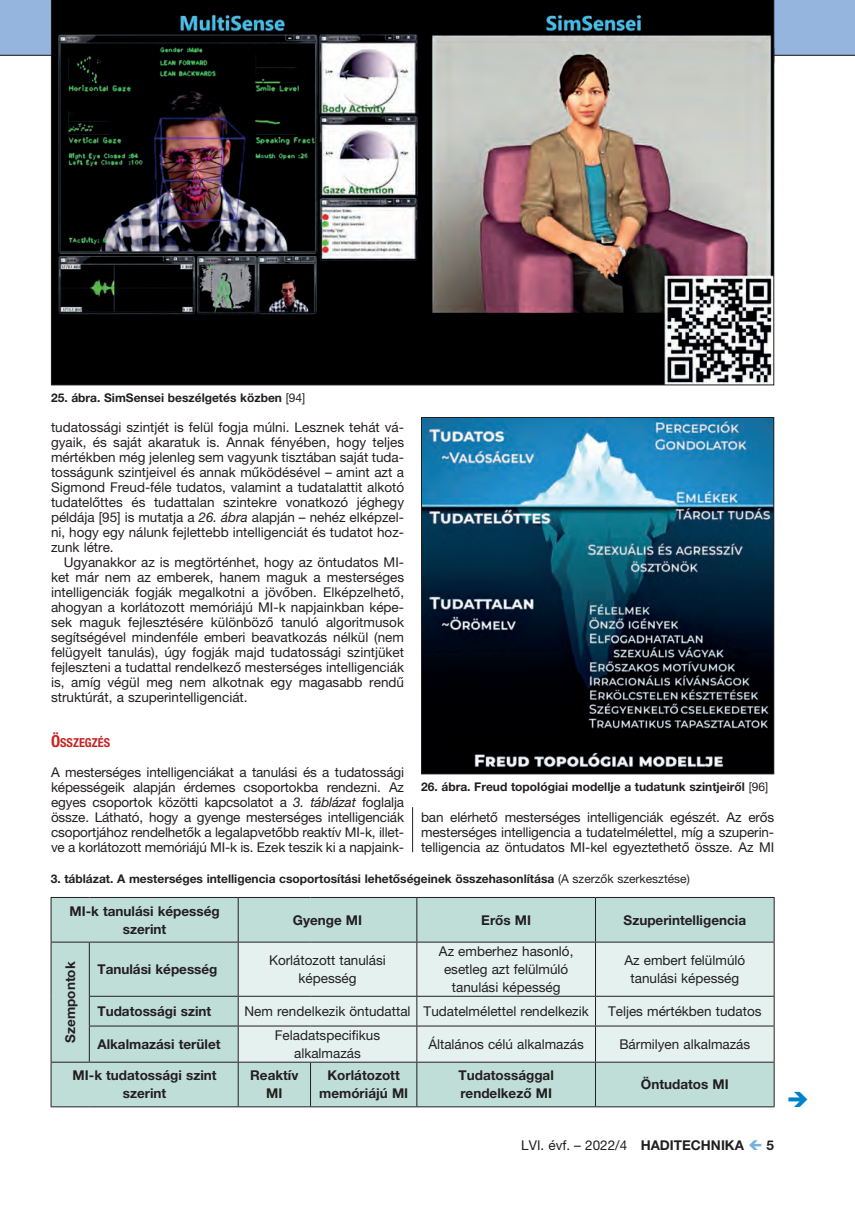
<style>
.page{position:relative;width:855px;height:1212px;background:#fff}
.page>*{position:absolute;margin:0;border:0;box-sizing:border-box;transform-origin:0 0}
.t1{font:13.5px/15px "Helvetica Neue LT Pro";color:#231f20;text-align:justify}
.t2{font:700 13.5px/18px "Helvetica Neue LT Pro";color:#231f20;text-align:center}
.t3{font:700 condensed 12.3px "Helvetica Neue LT Pro";color:#c62626}
.t4{font:700 12px "Helvetica Neue LT Pro";color:#231f20}
.s1{font-weight:400}
.s2{font-style:italic}
.s3{font-size:16.5px}
.s4{font-weight:700}
</style>
<div class="page">
<div style="left:0;top:0;width:855px;height:55px;background:#95b5de"></div>
<hr style="left:0;top:55px;width:855px;height:1px;background:#231f20">
<div style="left:52px;top:898px;width:721px;height:208px;background:#c0ded8"></div>
<div style="left:239px;top:943px;width:534px;height:119px;background:#e4f1ee"></div>
<hr style="left:238px;top:898px;width:1px;height:44px;background:#231f20">
<hr style="left:416px;top:898px;width:1px;height:44px;background:#231f20">
<hr style="left:595px;top:898px;width:1px;height:44px;background:#231f20">
<hr style="left:89px;top:942px;width:1px;height:54px;background:#231f20">
<hr style="left:416px;top:942px;width:1px;height:54px;background:#231f20">
<hr style="left:595px;top:942px;width:1px;height:54px;background:#231f20">
<hr style="left:89px;top:996px;width:149px;height:1px;background:#231f20">
<hr style="left:89px;top:996px;width:1px;height:30px;background:#231f20">
<hr style="left:238px;top:996px;width:72px;height:1px;background:#231f20">
<hr style="left:310px;top:996px;width:107px;height:1px;background:#231f20">
<hr style="left:417px;top:996px;width:178px;height:1px;background:#231f20">
<hr style="left:416px;top:996px;width:1px;height:30px;background:#231f20">
<hr style="left:595px;top:996px;width:179px;height:1px;background:#231f20">
<hr style="left:595px;top:996px;width:1px;height:30px;background:#231f20">
<hr style="left:89px;top:1026px;width:149px;height:1px;background:#231f20">
<hr style="left:89px;top:1026px;width:1px;height:36px;background:#231f20">
<hr style="left:238px;top:1026px;width:72px;height:1px;background:#231f20">
<hr style="left:310px;top:1026px;width:107px;height:1px;background:#231f20">
<hr style="left:417px;top:1026px;width:178px;height:1px;background:#231f20">
<hr style="left:416px;top:1026px;width:1px;height:36px;background:#231f20">
<hr style="left:595px;top:1026px;width:179px;height:1px;background:#231f20">
<hr style="left:595px;top:1026px;width:1px;height:36px;background:#231f20">
<hr style="left:238px;top:1062px;width:1px;height:44px;background:#231f20">
<hr style="left:310px;top:1062px;width:1px;height:44px;background:#231f20">
<hr style="left:416px;top:1062px;width:1px;height:44px;background:#231f20">
<hr style="left:595px;top:1062px;width:1px;height:44px;background:#231f20">
<hr style="left:773px;top:942px;width:1px;height:54px;background:#231f20">
<hr style="left:773px;top:996px;width:1px;height:30px;background:#231f20">
<hr style="left:773px;top:1026px;width:1px;height:36px;background:#231f20">
<hr style="left:51px;top:897px;width:38px;height:1px;background:#231f20">
<hr style="left:51px;top:898px;width:1px;height:44px;background:#231f20">
<hr style="left:89px;top:897px;width:149px;height:1px;background:#231f20">
<hr style="left:238px;top:897px;width:72px;height:1px;background:#231f20">
<hr style="left:310px;top:897px;width:107px;height:1px;background:#231f20">
<hr style="left:417px;top:897px;width:178px;height:1px;background:#231f20">
<hr style="left:595px;top:897px;width:179px;height:1px;background:#231f20">
<hr style="left:773px;top:898px;width:1px;height:44px;background:#231f20">
<hr style="left:238px;top:942px;width:72px;height:1px;background:#231f20">
<hr style="left:310px;top:942px;width:107px;height:1px;background:#231f20">
<hr style="left:417px;top:942px;width:178px;height:1px;background:#231f20">
<hr style="left:595px;top:942px;width:179px;height:1px;background:#231f20">
<hr style="left:51px;top:1062px;width:1px;height:44px;background:#231f20">
<hr style="left:238px;top:1062px;width:72px;height:1px;background:#231f20">
<hr style="left:310px;top:1062px;width:107px;height:1px;background:#231f20">
<hr style="left:417px;top:1062px;width:178px;height:1px;background:#231f20">
<hr style="left:595px;top:1062px;width:179px;height:1px;background:#231f20">
<hr style="left:773px;top:1062px;width:1px;height:44px;background:#231f20">
<hr style="left:51px;top:1106px;width:38px;height:1px;background:#231f20">
<hr style="left:89px;top:1106px;width:149px;height:1px;background:#231f20">
<hr style="left:238px;top:1106px;width:72px;height:1px;background:#231f20">
<hr style="left:310px;top:1106px;width:107px;height:1px;background:#231f20">
<hr style="left:417px;top:1106px;width:178px;height:1px;background:#231f20">
<hr style="left:595px;top:1106px;width:179px;height:1px;background:#231f20">
<hr style="left:51px;top:942px;width:38px;height:1px;background:#231f20">
<hr style="left:51px;top:942px;width:1px;height:54px;background:#231f20">
<hr style="left:89px;top:942px;width:149px;height:1px;background:#231f20">
<hr style="left:238px;top:942px;width:1px;height:54px;background:#231f20">
<hr style="left:51px;top:996px;width:1px;height:30px;background:#231f20">
<hr style="left:238px;top:996px;width:1px;height:30px;background:#231f20">
<hr style="left:51px;top:1026px;width:1px;height:36px;background:#231f20">
<hr style="left:238px;top:1026px;width:1px;height:36px;background:#231f20">
<hr style="left:51px;top:1062px;width:38px;height:1px;background:#231f20">
<hr style="left:89px;top:1062px;width:149px;height:1px;background:#231f20">
<img style="left:51px;top:0;width:723px;height:385px">
<img style="left:423px;top:419px;width:349px;height:353px">
<div style="left:421px;top:417px;width:353px;height:357px;border:1px solid #231f20"></div>
<hr style="left:412px;top:807px;width:1px;height:45px;background:#231f20">
<p class="t4" style="left:51px;top:391px;width:256px">25. ábra. SimSensei beszélgetés közben <span class="s1">[94]</span></p>
<p class="t1" style="left:51px;top:420px;width:354px">tudatossági szintjét is felül fogja múlni. Lesznek tehát vá&shy;gyaik, és saját akaratuk is. Annak fényében, hogy teljes mértékben még jelenleg sem vagyunk tisztában saját tuda&shy;tosságunk szintjeivel és annak működésével – amint azt a Sigmond Freud-féle tudatos, valamint a tudatalattit alkotó tudatelőttes és tudattalan szintekre vonatkozó jéghegy példája [95] is mutatja a <span class="s2">26. ábra</span> alapján – nehéz elképzel&shy;ni, hogy egy nálunk fejlettebb intelligenciát és tudatot hoz&shy;zunk létre.</p>
<p class="t1" style="left:51px;top:555px;width:354px;text-indent:13px">Ugyanakkor az is megtörténhet, hogy az öntudatos MI&shy;ket már nem az emberek, hanem maguk a mesterséges intelligenciák fogják megalkotni a jövőben. Elképzelhető, ahogyan a korlátozott memóriájú MI-k napjainkban képe&shy;sek maguk fejlesztésére különböző tanuló algoritmusok segítségével mindenféle emberi beavatkozás nélkül (nem felügyelt tanulás), úgy fogják majd tudatossági szintjüket fejleszteni a tudattal rendelkező mesterséges intelligenciák is, amíg végül meg nem alkotnak egy magasabb rendű struktúrát, a szuperintelligenciát.</p>
<p class="t3" style="left:51px;top:735px;width:61px"><span class="s3">Ö</span>SSZEGZÉS</p>
<p class="t1" style="left:51px;top:765px;width:354px">A mesterséges intelligenciákat a tanulási és a tudatossági képességeik alapján érdemes csoportokba rendezni. Az egyes csoportok közötti kapcsolatot a <span class="s2">3. táblázat</span> foglalja össze. Látható, hogy a gyenge mesterséges intelligenciák csoportjához rendelhetők a legalapvetőbb reaktív MI-k, illet&shy;ve a korlátozott memóriájú MI-k is. Ezek teszik ki a napjaink-</p>
<p class="t4" style="left:421px;top:780px;width:349px">26. ábra. Freud topológiai modellje a tudatunk szintjeiről <span class="s1">[96]</span></p>
<p class="t1" style="left:421px;top:810px;width:354px">ban elérhető mesterséges intelligenciák egészét. Az erős mesterséges intelligencia a tudatelmélettel, míg a szuperin&shy;telligencia az öntudatos MI-kel egyeztethető össze. Az MI</p>
<p class="t4" style="left:51px;top:871px;width:640px">3. táblázat. A mesterséges intelligencia csoportosítási lehetőségeinek összehasonlítása <span class="s1">(A szerzők szerkesztése)</span></p>
<p class="t2" style="left:69px;top:901px;width:152px">MI-k tanulási képesség szerint</p>
<p class="t2" style="left:293px;top:910px;width:71px">Gyenge MI</p>
<p class="t2" style="left:481px;top:910px;width:51px">Erős MI</p>
<p class="t2" style="left:623px;top:910px;width:124px">Szuperintelligencia</p>
<p class="t2" style="left:61px;top:1043px;width:83px;rotate:-90deg">Szempontok</p>
<p class="t2" style="left:97px;top:960px;width:122px">Tanulási képesség</p>
<p class="t1" style="left:269px;top:951px;width:118px;line-height:18px;text-align:center">Korlátozott tanulási képesség</p>
<p class="t1" style="left:439px;top:942px;width:136px;line-height:18px;text-align:center">Az emberhez hasonló, esetleg azt felülmúló tanulási képesség</p>
<p class="t1" style="left:624px;top:951px;width:122px;line-height:18px;text-align:center">Az embert felülmúló tanulási képesség</p>
<p class="t2" style="left:97px;top:1002px;width:115px">Tudatossági szint</p>
<p class="t1" style="left:244px;top:1003px;width:346px">Nem rendelkezik öntudattal Tudatelmélettel rendelkezik</p>
<p class="t1" style="left:608px;top:1003px;width:155px">Teljes mértékben tudatos</p>
<p class="t2" style="left:97px;top:1035px;width:125px">Alkalmazási terület</p>
<p class="t1" style="left:275px;top:1026px;width:107px;line-height:18px;text-align:center">Feladatspecifikus alkalmazás</p>
<p class="t1" style="left:428px;top:1036px;width:157px">Általános célú alkalmazás</p>
<p class="t1" style="left:619px;top:1036px;width:132px">Bármilyen alkalmazás</p>
<p class="t2" style="left:73px;top:1066px;width:145px">MI-k tudatossági szint szerint</p>
<p class="t2" style="left:250px;top:1066px;width:50px">Reaktív<br>MI</p>
<p class="t2" style="left:319px;top:1066px;width:91px">Korlátozott memóriájú MI</p>
<p class="t2" style="left:458px;top:1066px;width:97px;text-align:left">Tudatossággal rendelkező MI</p>
<p class="t2" style="left:641px;top:1075px;width:89px">Öntudatos MI</p>
<p class="t1" style="left:521px;top:1137px;width:224px">LVI. évf. – 2022/4 <span class="s4">HADITECHNIKA</span></p>
<p class="t2" style="left:766px;top:1136px;width:9px">5</p>
</div>
